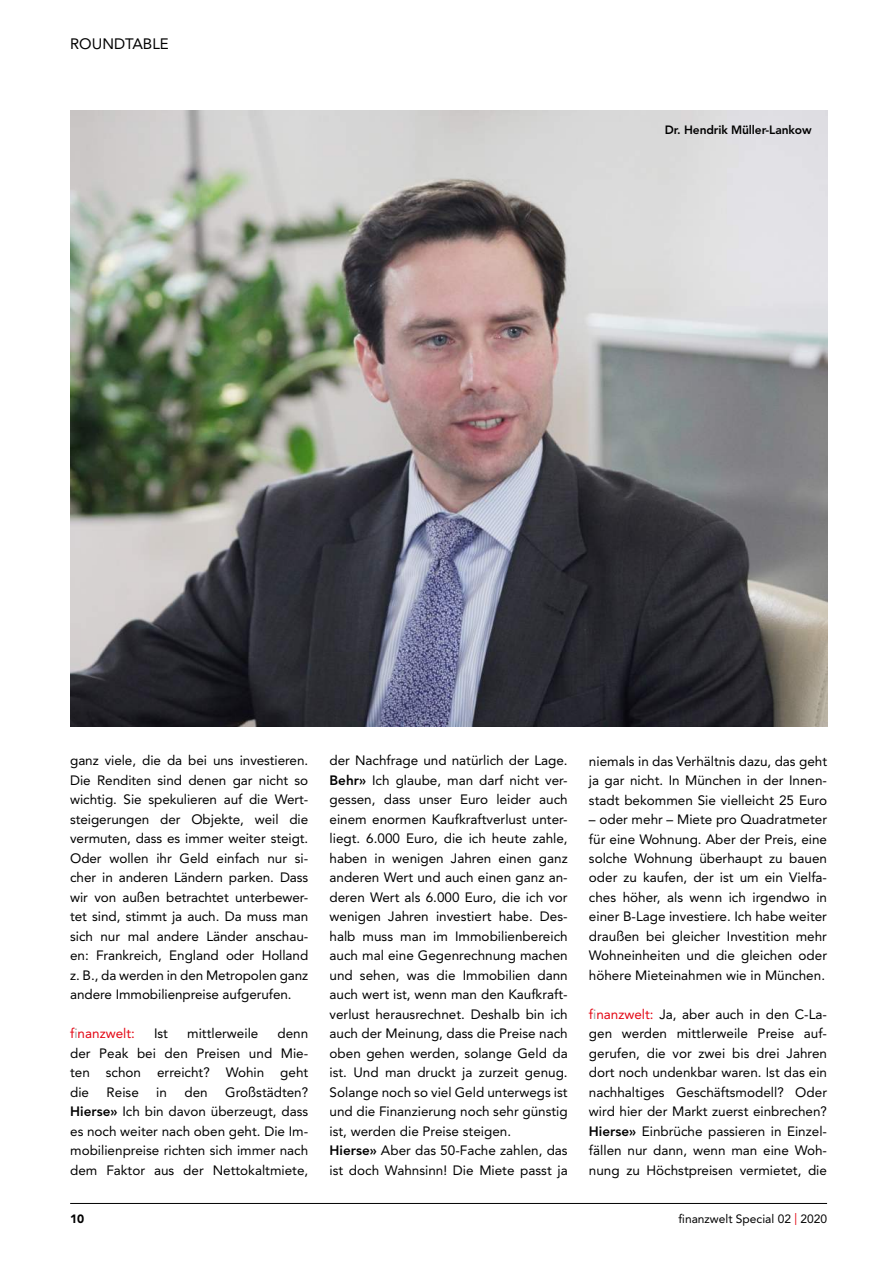
<style>
.page{position:relative;width:893px;height:1263px;background:#fff}
.page>*{position:absolute;margin:0;border:0;box-sizing:border-box;transform-origin:0 0}
.t1{font:15px "Avenir LT Std";color:#000}
.t2{font:13.5px/19.5px "Avenir LT Std";color:#000;text-align:justify}
.t3{font:13.5px "Avenir LT Std";color:#e30613}
.t4{font:12px "Avenir LT Std";color:#000}
.t5{font:800 12px "Avenir LT Std";letter-spacing:-.01em;color:#000}
.t6{font:900 12px "Avenir LT Std";color:#000}
.s1{color:#9d9d9c}
.s2{font-weight:800}
.s3{color:#e30613}
</style>
<div class="page">
<hr style="left:70px;top:1203px;width:757px;height:1px;background:#000">
<img style="left:70px;top:110px;width:757px;height:616px">
<p class="t1" style="left:70px;top:35px;width:100px">ROUNDTABLE</p>
<p class="t5" style="left:665px;top:122px;width:148px">Dr. Hendrik Müller-Lankow</p>
<p class="t2" style="left:70px;top:751px;width:240px">ganz viele, die da bei uns investieren.<br>Die Renditen sind denen gar nicht so wichtig. Sie spekulieren auf die Wert&shy;steigerungen der Objekte, weil die vermuten, dass es immer weiter steigt.<br>Oder wollen ihr Geld einfach nur si&shy;cher in anderen Ländern parken. Dass wir von außen betrachtet unterbewer&shy;tet sind, stimmt ja auch. Da muss man sich nur mal andere Länder anschau&shy;en: Frankreich, England oder Holland z. B., da werden in den Metropolen ganz andere Immobilienpreise aufgerufen.</p>
<p class="t3" style="left:70px;top:1026px;width:66px">f<span class="s1">i</span>nanzwelt:</p>
<p class="t2" style="left:154px;top:1024px;width:16px">Ist</p>
<p class="t2" style="left:187px;top:1024px;width:73px">mittlerweile</p>
<p class="t2" style="left:70px;top:1024px;width:240px;text-indent:207px">denn der Peak bei den Preisen und Mie&shy;ten schon erreicht? Wohin geht die</p>
<p class="t2" style="left:70px;top:1082px;width:240px;text-indent:155px">Großstädten?<br><span class="s2">Hierse»</span> Ich bin davon überzeugt, dass es noch weiter nach oben geht. Die Im&shy;mobilienpreise richten sich immer nach dem Faktor aus der Nettokaltmiete,</p>
<p class="t2" style="left:107px;top:1082px;width:34px">Reise</p>
<p class="t2" style="left:156px;top:1082px;width:12px">in</p>
<p class="t2" style="left:184px;top:1082px;width:25px">den</p>
<p class="t2" style="left:330px;top:751px;width:240px;text-align:left">der Nachfrage und natürlich der Lage.<br><span class="s2">Behr»</span> Ich glaube, man darf nicht ver&shy;gessen, dass unser Euro leider auch einem enormen Kaufkraftverlust unter&shy;liegt. 6.000 Euro, die ich heute zahle, haben in wenigen Jahren einen ganz anderen Wert und auch einen ganz an&shy;deren Wert als 6.000 Euro, die ich vor wenigen Jahren investiert habe. Des&shy;halb muss man im Immobilienbereich auch mal eine Gegenrechnung machen und sehen, was die Immobilien dann auch wert ist, wenn man den Kaufkraft&shy;verlust herausrechnet. Deshalb bin ich auch der Meinung, dass die Preise nach oben gehen werden, solange Geld da ist. Und man druckt ja zurzeit genug.<br>Solange noch so viel Geld unterwegs ist und die Finanzierung noch sehr günstig ist, werden die Preise steigen.<br><span class="s2">Hierse»</span> Aber das 50-Fache zahlen, das ist doch Wahnsinn! Die Miete passt ja</p>
<p class="t2" style="left:589px;top:751px;width:240px">niemals in das Verhältnis dazu, das geht ja gar nicht. In München in der Innen&shy;stadt bekommen Sie vielleicht 25 Euro</p>
<p class="t2" style="left:589px;top:810px;width:240px">– oder mehr – Miete pro Quadratmeter für eine Wohnung. Aber der Preis, eine solche Wohnung überhaupt zu bauen oder zu kaufen, der ist um ein Vielfa&shy;ches höher, als wenn ich irgendwo in einer B-Lage investiere. Ich habe weiter draußen bei gleicher Investition mehr Wohneinheiten und die gleichen oder höhere Mieteinahmen wie in München.</p>
<p class="t2" style="left:589px;top:1005px;width:240px"><span class="s3">f</span><span class="s1">i</span><span class="s3">nanzwelt:</span> Ja, aber auch in den C-La&shy;gen werden mittlerweile Preise auf&shy;gerufen, die vor zwei bis drei Jahren dort noch undenkbar waren. Ist das ein nachhaltiges Geschäftsmodell? Oder wird hier der Markt zuerst einbrechen?<br><span class="s2">Hierse»</span> Einbrüche passieren in Einzel&shy;fällen nur dann, wenn man eine Woh&shy;nung zu Höchstpreisen vermietet, die</p>
<p class="t6" style="left:70px;top:1212px;width:16px">10</p>
<p class="t4" style="left:679px;top:1212px;width:150px">finanzwelt Special 02 <span class="s3">|</span> 2020</p>
</div>
